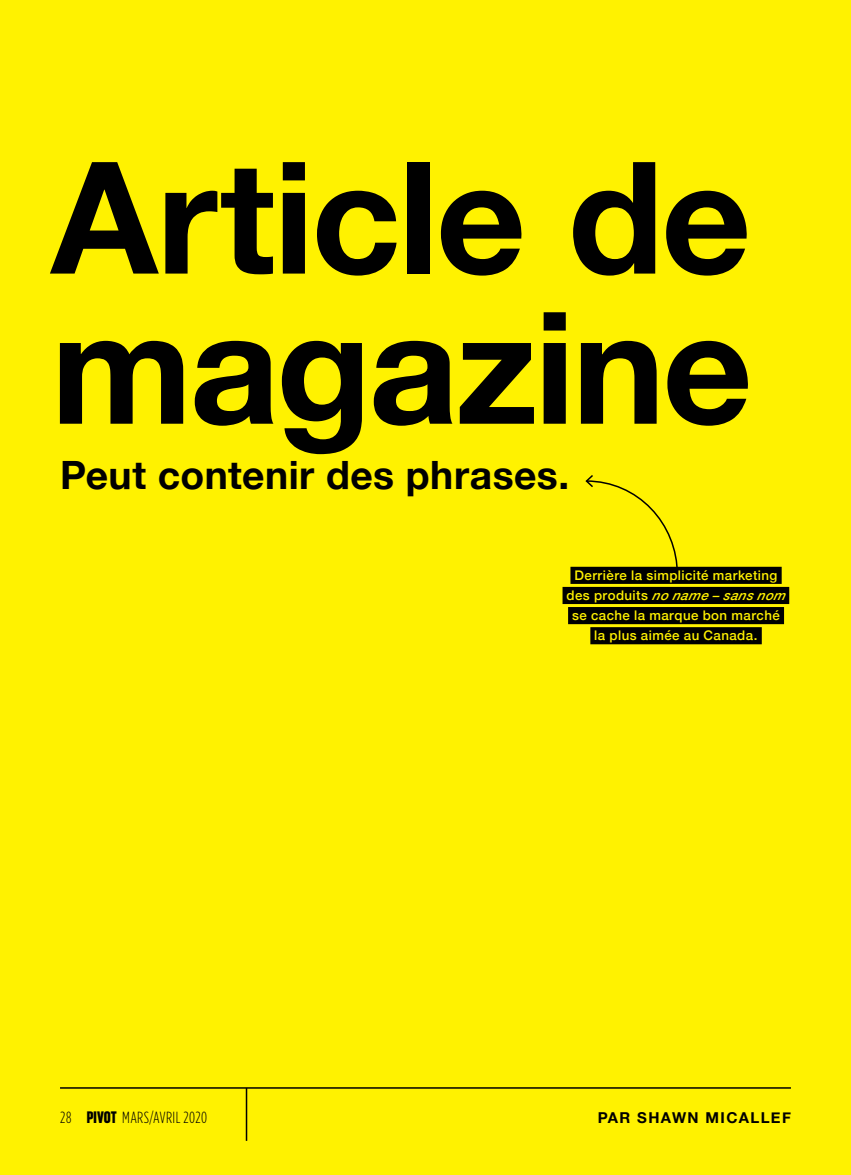
<style>
.page{position:relative;width:851px;height:1175px;background:#fff}
.page>*{position:absolute;margin:0;border:0;box-sizing:border-box;transform-origin:0 0}
.t1{font:700 156px/150px "Helvetica Neue";letter-spacing:-.015em;color:#000}
.t2{font:700 39px "Helvetica Neue";letter-spacing:.01em;color:#000}
.t3{font:300 16.2px "Gotham Condensed";letter-spacing:.02em;color:#000}
.t4{font:700 15px "Helvetica Neue";letter-spacing:.09em;color:#000}
.t5{font:500 13.2px/20.1px "Helvetica Neue";letter-spacing:.035em;color:#fff200;text-align:center}
.s1{font-family:"Sharp Grotesk Bold 14";font-weight:400}
.s2{font-style:italic}
</style>
<div class="page">
<div style="left:0;top:0;width:850px;height:1174px;background:#fff200"></div>
<hr style="left:246px;top:1088px;width:1px;height:52px;background:#000">
<hr style="left:60px;top:1087px;width:730px;height:1px;background:#000">
<svg style="left:584px;top:475px;width:94px;height:92px"></svg>
<div style="left:570px;top:567px;width:211px;height:17px;background:#000"></div>
<div style="left:562px;top:587px;width:227px;height:17px;background:#000"></div>
<div style="left:568px;top:607px;width:216px;height:17px;background:#000"></div>
<div style="left:590px;top:627px;width:171px;height:17px;background:#000"></div>
<h3 class="t1" style="left:51px;top:147px;width:703px">Article de magazine</h3>
<h3 class="t2" style="left:60px;top:444px;width:511px">Peut contenir des phrases.</h3>
<p class="t3" style="left:60px;top:1108px;width:148px">28 <span class="s1">PIVOT</span> MARS/AVRIL 2020</p>
<p class="t5" style="left:566px;top:564px;width:226px">Derrière la simplicité marketing des produits <span class="s2">noname–sansnom </span>se cache la marque bon marché<br>la plus aimée au Canada.</p>
<p class="t4" style="left:597px;top:1106px;width:195px">PAR SHAWN MICALLEF</p>
</div>
